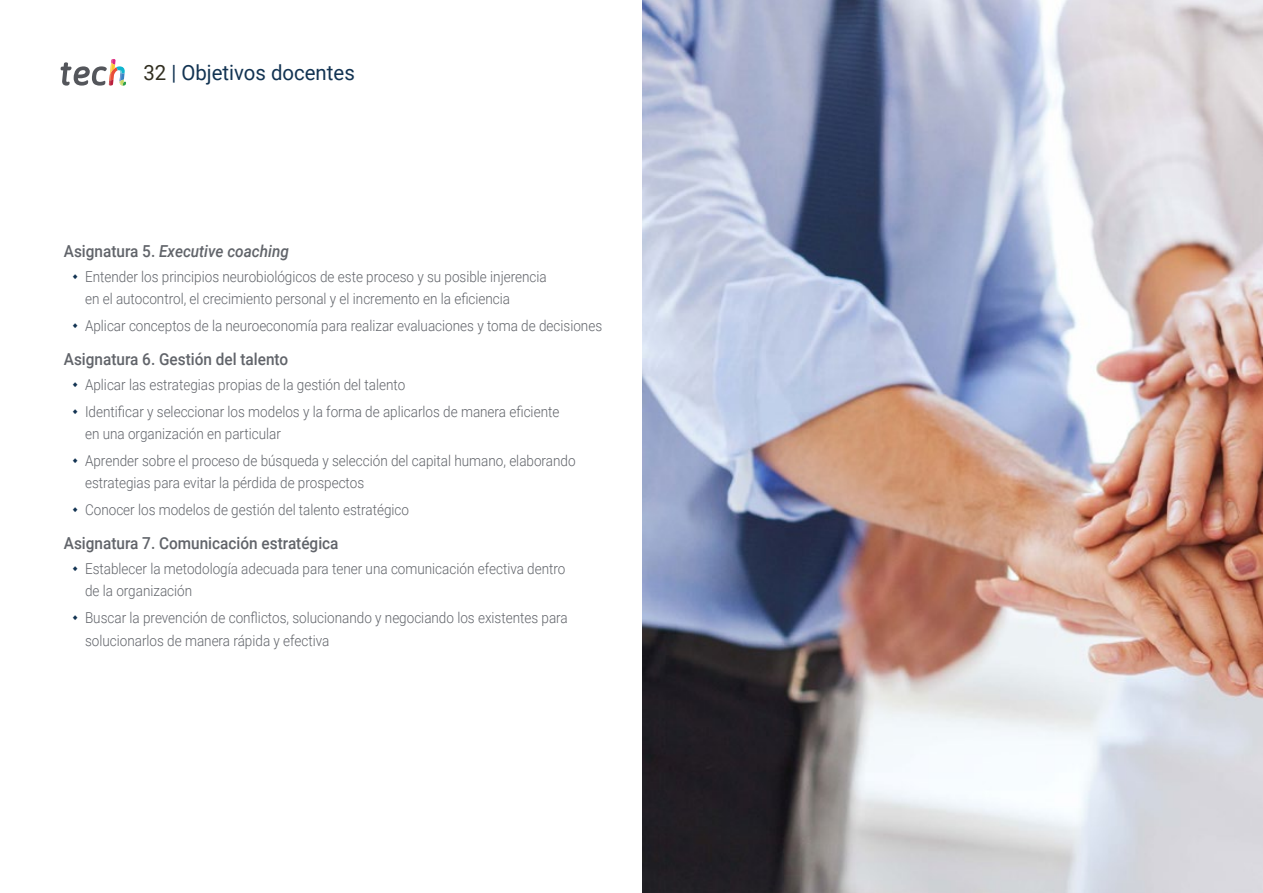
<style>
.page{position:relative;width:1263px;height:893px;background:#fff}
.page>*{position:absolute;margin:0;border:0;box-sizing:border-box;transform-origin:0 0}
.t1{font:21px "Roboto";color:#123352}
.t2{font:500 16.5px "Roboto";color:#61646a;scale:.93 1}
.t3{font:italic 500 16.5px "Roboto";color:#61646a;scale:.93 1}
.t4{font:300 15px/22.5px "Roboto";color:#61646a;scale:.9 1}
.s1{color:#312e20}
.s2{font-style:normal}
</style>
<div class="page">
<svg style="left:61px;top:59px;width:65px;height:27px"></svg>
<img style="left:642px;top:0;width:621px;height:893px">
<h1 class="t1" style="left:144px;top:57px;width:213px"><span class="s1">32</span> | Objetivos docentes</h1>
<p class="t3" style="left:64px;top:240px;width:244px"><span class="s2">Asignatura 5.</span> Executive coaching</p>
<p class="t4" style="left:85px;top:265px;width:514px">Entender los principios neurobiológicos de este proceso y su posible injerencia en el autocontrol, el crecimiento personal y el incremento en la eficiencia</p>
<p class="t4" style="left:85px;top:314px;width:576px">Aplicar conceptos de la neuroeconomía para realizar evaluaciones y toma de decisiones</p>
<p class="t2" style="left:64px;top:348px;width:243px">Asignatura 6. Gestión del talento</p>
<p class="t4" style="left:85px;top:371px;width:528px;line-height:26.7px">Aplicar las estrategias propias de la gestión del talento<br>Identificar y seleccionar los modelos y la forma de aplicarlos de manera eficiente</p>
<p class="t4" style="left:85px;top:420px;width:547px;line-height:26.7px">en una organización en particular<br>Aprender sobre el proceso de búsqueda y selección del capital humano, elaborando</p>
<p class="t4" style="left:85px;top:469px;width:361px;line-height:26.7px">estrategias para evitar la pérdida de prospectos<br>Conocer los modelos de gestión del talento estratégico</p>
<p class="t2" style="left:64px;top:532px;width:297px">Asignatura 7. Comunicación estratégica</p>
<p class="t4" style="left:85px;top:557px;width:535px">Establecer la metodología adecuada para tener una comunicación efectiva dentro de la organización</p>
<p class="t4" style="left:85px;top:606px;width:538px">Buscar la prevención de conflictos, solucionando y negociando los existentes para solucionarlos de manera rápida y efectiva</p>
</div>
